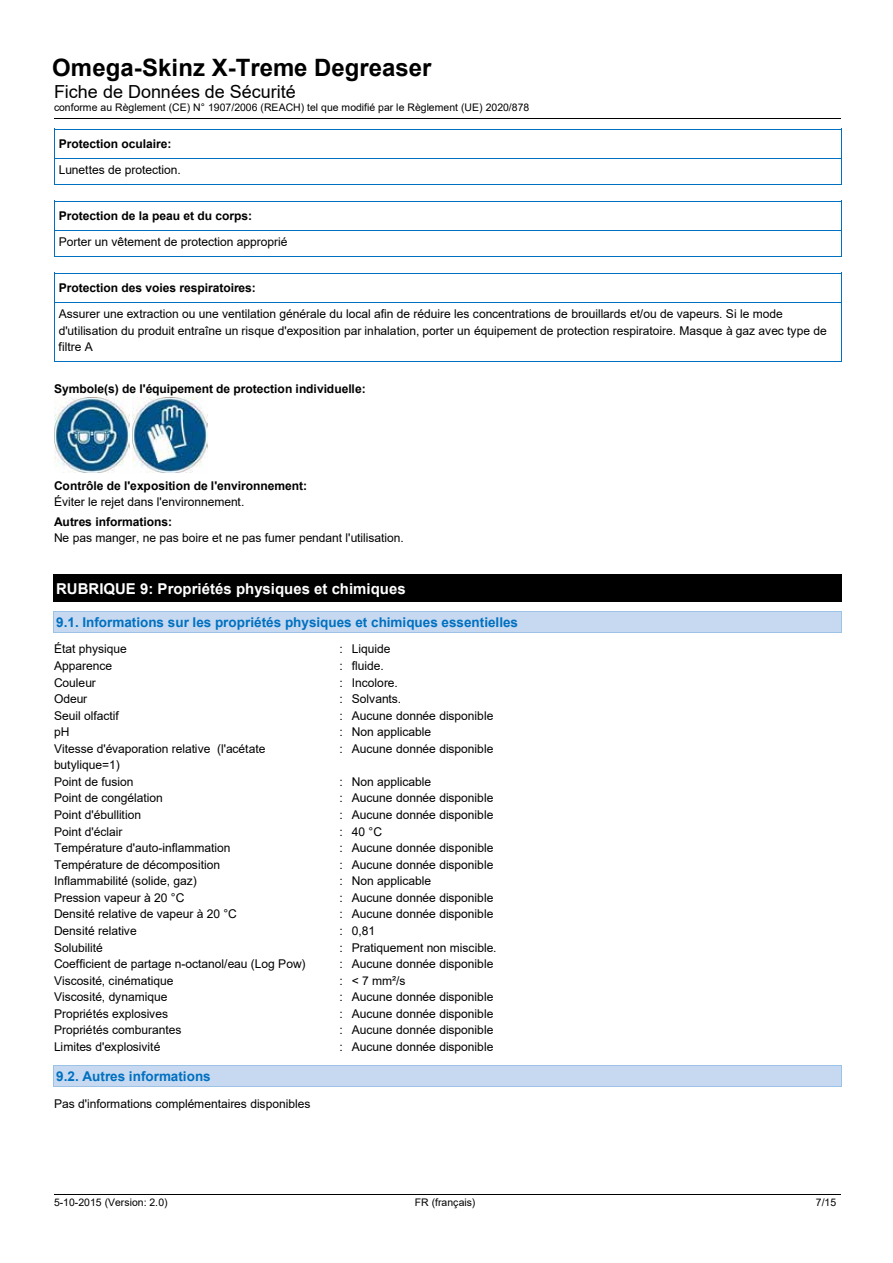
<style>
.page{position:relative;width:893px;height:1263px;background:#fff}
.page>*{position:absolute;margin:0;border:0;box-sizing:border-box;transform-origin:0 0}
.t1{font:700 24px "Arial";color:#000}
.t2{font:18px "Arial";color:#000}
.t3{font:700 15px "Arial";color:#fff}
.t4{font:700 13.5px "Arial";color:#0070c0}
.t5{font:12px/16.5px "Arial";letter-spacing:-.005em;color:#000}
.t6{font:700 12px "Arial";color:#000}
.t7{font:10.5px "Arial";color:#000}
</style>
<div class="page">
<hr style="left:54px;top:118px;width:787px;height:1px;background:#000">
<hr style="left:54px;top:1194px;width:264px;height:1px;background:#000">
<hr style="left:318px;top:1194px;width:259px;height:1px;background:#000">
<hr style="left:578px;top:1194px;width:263px;height:1px;background:#000">
<hr style="left:55px;top:129px;width:786px;height:1px;background:#0070c0">
<hr style="left:55px;top:158px;width:786px;height:1px;background:#0070c0">
<svg style="left:54px;top:129px;width:1px;height:56px"></svg>
<hr style="left:55px;top:184px;width:786px;height:1px;background:#0070c0">
<svg style="left:841px;top:129px;width:1px;height:56px"></svg>
<hr style="left:55px;top:201px;width:786px;height:1px;background:#0070c0">
<hr style="left:55px;top:230px;width:786px;height:1px;background:#0070c0">
<svg style="left:54px;top:201px;width:1px;height:56px"></svg>
<hr style="left:55px;top:256px;width:786px;height:1px;background:#0070c0">
<svg style="left:841px;top:201px;width:1px;height:56px"></svg>
<hr style="left:55px;top:273px;width:786px;height:1px;background:#0070c0">
<svg style="left:54px;top:273px;width:1px;height:34px"></svg>
<hr style="left:55px;top:302px;width:786px;height:1px;background:#0070c0">
<svg style="left:841px;top:273px;width:1px;height:34px"></svg>
<hr style="left:54px;top:307px;width:1px;height:54px;background:#0070c0">
<hr style="left:55px;top:361px;width:786px;height:1px;background:#0070c0">
<hr style="left:841px;top:307px;width:1px;height:54px;background:#0070c0">
<div style="left:54px;top:575px;width:787px;height:26px;background:#000"></div>
<hr style="left:54px;top:601px;width:787px;height:1px;background:#000">
<svg style="left:841px;top:575px;width:1px;height:27px"></svg>
<div style="left:54px;top:611px;width:787px;height:21px;background:#c6d9f1"></div>
<hr style="left:54px;top:611px;width:787px;height:1px;background:#9cc2e5">
<hr style="left:54px;top:632px;width:787px;height:1px;background:#9cc2e5">
<svg style="left:841px;top:611px;width:1px;height:22px"></svg>
<div style="left:54px;top:1066px;width:787px;height:21px;background:#c6d9f1"></div>
<hr style="left:54px;top:1065px;width:787px;height:1px;background:#9cc2e5">
<hr style="left:54px;top:1087px;width:787px;height:1px;background:#9cc2e5">
<svg style="left:841px;top:1065px;width:1px;height:22px"></svg>
<img style="left:54px;top:398px;width:75px;height:75px">
<img style="left:132px;top:398px;width:75px;height:75px">
<h1 class="t1" style="left:52px;top:50px;width:381px">Omega-Skinz X-Treme Degreaser</h1>
<h2 class="t2" style="left:54px;top:79px;width:243px">Fiche de Données de Sécurité</h2>
<p class="t7" style="left:54px;top:100px;width:477px">conforme au Règlement (CE) N° 1907/2006 (REACH) tel que modifié par le Règlement (UE) 2020/878</p>
<p class="t6" style="left:59px;top:136px;width:114px">Protection oculaire:</p>
<p class="t5" style="left:59px;top:162px;width:124px">Lunettes de protection.</p>
<p class="t6" style="left:59px;top:208px;width:195px">Protection de la peau et du corps:</p>
<p class="t5" style="left:59px;top:234px;width:230px">Porter un vêtement de protection approprié</p>
<p class="t6" style="left:59px;top:280px;width:199px">Protection des voies respiratoires:</p>
<p class="t5" style="left:59px;top:306px;width:770px">Assurer une extraction ou une ventilation générale du local afin de réduire les concentrations de brouillards et/ou de vapeurs. Si le mode d'utilisation du produit entraîne un risque d'exposition par inhalation, porter un équipement de protection respiratoire. Masque à gaz avec type de filtre A</p>
<p class="t6" style="left:54px;top:380px;width:313px">Symbole(s) de l'équipement de protection individuelle:</p>
<p class="t6" style="left:54px;top:477px;width:255px">Contrôle de l'exposition de l'environnement:</p>
<p class="t5" style="left:54px;top:494px;width:192px">Éviter le rejet dans l'environnement.</p>
<p class="t6" style="left:54px;top:513px;width:120px">Autres informations:</p>
<p class="t5" style="left:54px;top:530px;width:351px">Ne pas manger, ne pas boire et ne pas fumer pendant l'utilisation.</p>
<p class="t3" style="left:56px;top:578px;width:351px">RUBRIQUE 9: Propriétés physiques et chimiques</p>
<p class="t4" style="left:56px;top:612px;width:463px">9.1. Informations sur les propriétés physiques et chimiques essentielles</p>
<p class="t5" style="left:54px;top:641px;width:74px">État physique</p>
<p class="t5" style="left:339px;top:641px;width:53px">: Liquide</p>
<p class="t5" style="left:54px;top:657px;width:60px">Apparence</p>
<p class="t5" style="left:339px;top:657px;width:46px">: fluide.</p>
<p class="t5" style="left:54px;top:674px;width:43px">Couleur</p>
<p class="t5" style="left:339px;top:674px;width:60px">: Incolore.</p>
<p class="t5" style="left:54px;top:690px;width:35px">Odeur</p>
<p class="t5" style="left:339px;top:690px;width:63px">: Solvants.</p>
<p class="t5" style="left:54px;top:707px;width:66px">Seuil olfactif</p>
<p class="t5" style="left:339px;top:707px;width:156px">: Aucune donnée disponible</p>
<p class="t5" style="left:54px;top:724px;width:17px">pH</p>
<p class="t5" style="left:339px;top:724px;width:93px">: Non applicable</p>
<p class="t5" style="left:54px;top:740px;width:213px">Vitesse d'évaporation relative (l'acétate butylique=1)</p>
<p class="t5" style="left:339px;top:740px;width:156px">: Aucune donnée disponible</p>
<p class="t5" style="left:54px;top:773px;width:81px">Point de fusion</p>
<p class="t5" style="left:339px;top:773px;width:93px">: Non applicable</p>
<p class="t5" style="left:54px;top:790px;width:110px">Point de congélation</p>
<p class="t5" style="left:339px;top:790px;width:156px">: Aucune donnée disponible</p>
<p class="t5" style="left:54px;top:806px;width:89px">Point d'ébullition</p>
<p class="t5" style="left:339px;top:806px;width:156px">: Aucune donnée disponible</p>
<p class="t5" style="left:54px;top:823px;width:70px">Point d'éclair</p>
<p class="t5" style="left:339px;top:823px;width:44px">: 40 °C</p>
<p class="t5" style="left:54px;top:840px;width:178px">Température d'auto-inflammation</p>
<p class="t5" style="left:339px;top:840px;width:156px">: Aucune donnée disponible</p>
<p class="t5" style="left:54px;top:856px;width:168px">Température de décomposition</p>
<p class="t5" style="left:339px;top:856px;width:156px">: Aucune donnée disponible</p>
<p class="t5" style="left:54px;top:873px;width:144px">Inflammabilité (solide, gaz)</p>
<p class="t5" style="left:339px;top:873px;width:93px">: Non applicable</p>
<p class="t5" style="left:54px;top:889px;width:132px">Pression vapeur à 20 °C</p>
<p class="t5" style="left:339px;top:889px;width:156px">: Aucune donnée disponible</p>
<p class="t5" style="left:54px;top:906px;width:184px">Densité relative de vapeur à 20 °C</p>
<p class="t5" style="left:339px;top:906px;width:156px">: Aucune donnée disponible</p>
<p class="t5" style="left:54px;top:922px;width:84px">Densité relative</p>
<p class="t5" style="left:339px;top:922px;width:37px">: 0,81</p>
<p class="t5" style="left:54px;top:939px;width:50px">Solubilité</p>
<p class="t5" style="left:339px;top:939px;width:159px">: Pratiquement non miscible.</p>
<p class="t5" style="left:54px;top:955px;width:253px">Coefficient de partage n-octanol/eau (Log Pow)</p>
<p class="t5" style="left:339px;top:955px;width:156px">: Aucune donnée disponible</p>
<p class="t5" style="left:54px;top:972px;width:121px">Viscosité, cinématique</p>
<p class="t5" style="left:339px;top:972px;width:68px">: &lt; 7 mm²/s</p>
<p class="t5" style="left:54px;top:989px;width:115px">Viscosité, dynamique</p>
<p class="t5" style="left:339px;top:989px;width:156px">: Aucune donnée disponible</p>
<p class="t5" style="left:54px;top:1005px;width:116px">Propriétés explosives</p>
<p class="t5" style="left:339px;top:1005px;width:156px">: Aucune donnée disponible</p>
<p class="t5" style="left:54px;top:1022px;width:129px">Propriétés comburantes</p>
<p class="t5" style="left:339px;top:1022px;width:156px">: Aucune donnée disponible</p>
<p class="t5" style="left:54px;top:1038px;width:108px">Limites d'explosivité</p>
<p class="t5" style="left:339px;top:1038px;width:156px">: Aucune donnée disponible</p>
<p class="t4" style="left:56px;top:1067px;width:156px">9.2. Autres informations</p>
<p class="t5" style="left:54px;top:1095px;width:258px">Pas d'informations complémentaires disponibles</p>
<p class="t7" style="left:54px;top:1195px;width:115px">5-10-2015 (Version: 2.0)</p>
<p class="t7" style="left:415px;top:1195px;width:62px">FR (français)</p>
<p class="t7" style="left:816px;top:1195px;width:22px">7/15</p>
</div>
